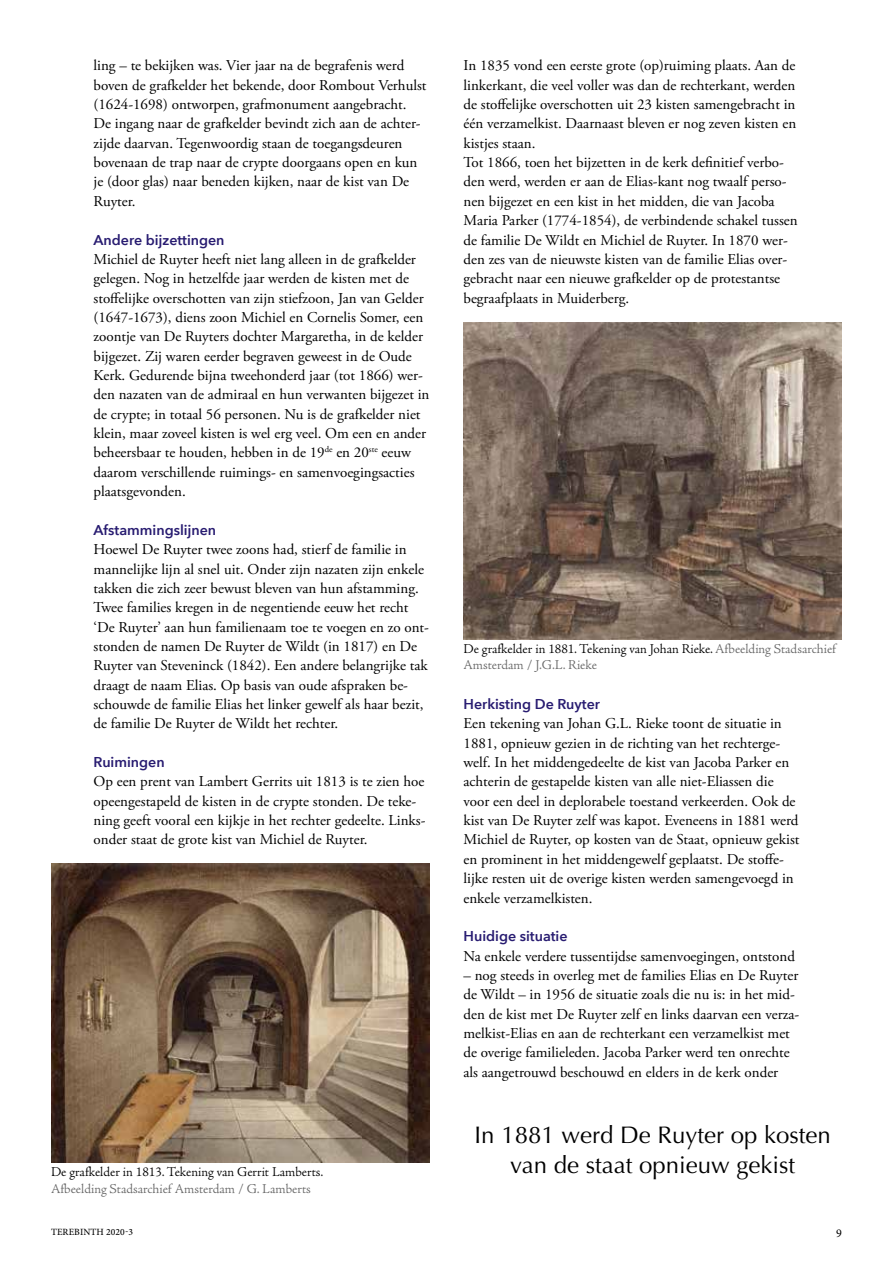
<style>
.page{position:relative;width:893px;height:1263px;background:#fff}
.page>*{position:absolute;margin:0;border:0;box-sizing:border-box;transform-origin:0 0}
.t1{font:24px/30px "Optima";color:#000;text-align:center}
.t2{font:15px/19.4px "Adobe Garamond Pro";color:#000}
.t3{font:600 14.25px "Avenir Next";color:#281c71}
.t4{font:300 13.5px/16.5px "Adobe Jenson Pro";color:#676767}
.t5{font:300 13.5px "Adobe Jenson Pro";color:#000}
.t6{font:12px "Minion Pro";color:#000}
.t7{font:500 9.6px "Minion Pro";letter-spacing:.01em;color:#000}
.s1{color:#000}
</style>
<div class="page">
<img style="left:51px;top:864px;width:378px;height:298px">
<img style="left:463px;top:322px;width:379px;height:318px">
<p class="t2" style="left:94px;top:56px;width:334px">ling – te bekijken was. Vier jaar na de begrafenis werd boven de grafkelder het bekende, door Rombout Verhulst (1624-1698) ontworpen, grafmonument aangebracht.<br>De ingang naar de grafkelder bevindt zich aan de achter&shy;zijde daarvan. Tegenwoordig staan de toegangsdeuren bovenaan de trap naar de crypte doorgaans open en kun je (door glas) naar beneden kijken, naar de kist van De Ruyter.</p>
<p class="t3" style="left:94px;top:227px;width:133px">Andere bijzettingen</p>
<p class="t2" style="left:94px;top:250px;width:337px">Michiel de Ruyter heeft niet lang alleen in de grafkelder gelegen. Nog in hetzelfde jaar werden de kisten met de stoffelijke overschotten van zijn stiefzoon, Jan van Gelder (1647-1673), diens zoon Michiel en Cornelis Somer, een zoontje van De Ruyters dochter Margaretha, in de kelder bijgezet. Zij waren eerder begraven geweest in de Oude Kerk. Gedurende bijna tweehonderd jaar (tot 1866) wer&shy;den nazaten van de admiraal en hun verwanten bijgezet in de crypte; in totaal 56 personen. Nu is de grafkelder niet klein, maar zoveel kisten is wel erg veel. Om een en ander beheersbaar te houden, hebben in de 19<sup>de</sup> en 20<sup>ste</sup> eeuw daarom verschillende ruimings- en samenvoegingsacties plaatsgevonden.</p>
<p class="t3" style="left:94px;top:518px;width:124px">Afstammingslijnen</p>
<p class="t2" style="left:94px;top:540px;width:337px">Hoewel De Ruyter twee zoons had, stierf de familie in mannelijke lijn al snel uit. Onder zijn nazaten zijn enkele takken die zich zeer bewust bleven van hun afstamming.<br>Twee families kregen in de negentiende eeuw het recht ‘De Ruyter’ aan hun familienaam toe te voegen en zo ont&shy;stonden de namen De Ruyter de Wildt (in 1817) en De Ruyter van Steveninck (1842). Een andere belangrijke tak draagt de naam Elias. Op basis van oude afspraken be&shy;schouwde de familie Elias het linker gewelf als haar bezit, de familie De Ruyter de Wildt het rechter.</p>
<p class="t3" style="left:94px;top:750px;width:73px">Ruimingen</p>
<p class="t2" style="left:94px;top:772px;width:333px">Op een prent van Lambert Gerrits uit 1813 is te zien hoe opeengestapeld de kisten in de crypte stonden. De teke&shy;ning geeft vooral een kijkje in het rechter gedeelte. Links&shy;onder staat de grote kist van Michiel de Ruyter.</p>
<p class="t5" style="left:51px;top:1164px;width:274px">De grafkelder in 1813. Tekening van Gerrit Lamberts.</p>
<p class="t4" style="left:51px;top:1180px;width:261px">Afbeelding Stadsarchief Amsterdam / G. Lamberts</p>
<p class="t2" style="left:463px;top:56px;width:336px">In 1835 vond een eerste grote (op)ruiming plaats. Aan de linkerkant, die veel voller was dan de rechterkant, werden de stoffelijke overschotten uit 23 kisten samengebracht in één verzamelkist. Daarnaast bleven er nog zeven kisten en kistjes staan.<br>Tot 1866, toen het bijzetten in de kerk definitief verbo&shy;den werd, werden er aan de Elias-kant nog twaalf perso&shy;nen bijgezet en een kist in het midden, die van Jacoba Maria Parker (1774-1854), de verbindende schakel tussen de familie De Wildt en Michiel de Ruyter. In 1870 wer&shy;den zes van de nieuwste kisten van de familie Elias over&shy;gebracht naar een nieuwe grafkelder op de protestantse begraafplaats in Muiderberg.</p>
<p class="t4" style="left:463px;top:641px;width:374px"><span class="s1">De grafkelder in 1881. Tekening van Johan Rieke.</span> Afbeelding Stadsarchief<br>Amsterdam / J.G.L. Rieke</p>
<p class="t3" style="left:463px;top:692px;width:138px">Herkisting De Ruyter</p>
<p class="t2" style="left:463px;top:714px;width:337px">Een tekening van Johan G.L. Rieke toont de situatie in 1881, opnieuw gezien in de richting van het rechterge&shy;welf. In het middengedeelte de kist van Jacoba Parker en achterin de gestapelde kisten van alle niet-Eliassen die voor een deel in deplorabele toestand verkeerden. Ook de kist van De Ruyter zelf was kapot. Eveneens in 1881 werd Michiel de Ruyter, op kosten van de Staat, opnieuw gekist en prominent in het middengewelf geplaatst. De stoffe&shy;lijke resten uit de overige kisten werden samengevoegd in enkele verzamelkisten.</p>
<p class="t3" style="left:463px;top:924px;width:106px">Huidige situatie</p>
<p class="t2" style="left:463px;top:947px;width:333px">Na enkele verdere tussentijdse samenvoegingen, ontstond</p>
<p class="t2" style="left:463px;top:966px;width:337px">– nog steeds in overleg met de families Elias en De Ruyter de Wildt – in 1956 de situatie zoals die nu is: in het mid&shy;den de kist met De Ruyter zelf en links daarvan een verza&shy;melkist-Elias en aan de rechterkant een verzamelkist met de overige familieleden. Jacoba Parker werd ten onrechte als aangetrouwd beschouwd en elders in de kerk onder</p>
<h1 class="t1" style="left:475px;top:1120px;width:358px">In 1881 werd De Ruyter op kosten van de staat opnieuw gekist</h1>
<p class="t7" style="left:51px;top:1225px;width:83px">TEREBINTH 2020-3</p>
<p class="t6" style="left:836px;top:1225px;width:7px">9</p>
</div>
